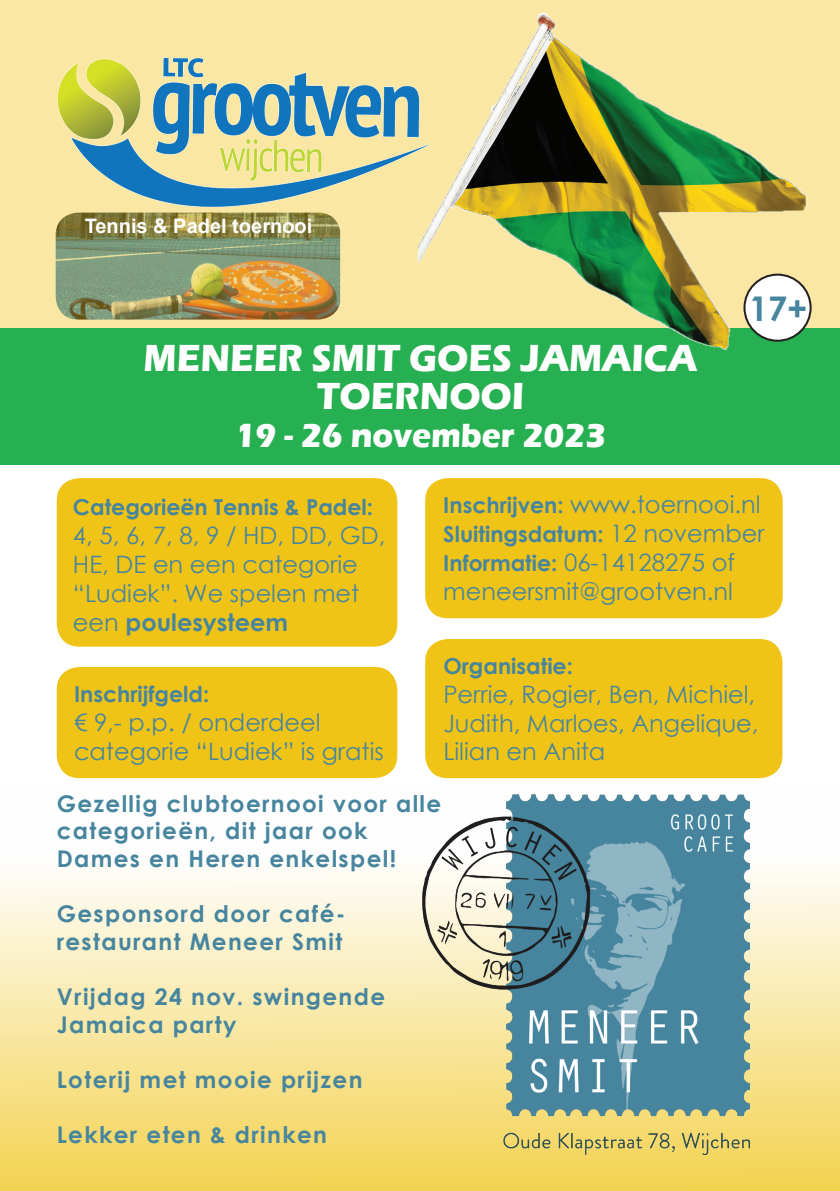
<style>
.page{position:relative;width:840px;height:1191px;background:#fff}
.page>*{position:absolute;margin:0;border:0;box-sizing:border-box;transform-origin:0 0}
.t1{font:700 38.8px/38px "Eras ITC";color:#fff;text-align:center;scale:.93 1}
.t2{font:700 34.6px "Eras ITC";color:#fff;scale:.93 1}
.t3{font:700 34px "Century Gothic";color:#47859e}
.t4{font:24px/28.8px "Century Gothic";color:#47859e}
.t5{font:700 23px/27.6px "Century Gothic";letter-spacing:.06em;color:#47859e}
.t6{font:700 22px "Century Gothic";color:#47859e}
.t7{font:700 20px "Arial";color:#fff}
.s1{font-weight:700}
.s2{font-weight:700;font-size:22px}
.s3{font-weight:400;font-size:24px}
</style>
<div class="page">
<svg style="left:0;top:0;width:839px;height:327px;background:#d7ca8b"></svg>
<div style="left:0;top:789px;width:839px;height:402px;background:linear-gradient(to bottom,#fff,#f4d355)"></div>
<img style="left:422px;top:794px;width:327px;height:360px">
<div style="left:425px;top:639px;width:357px;height:139px;background:#f0c417;border-radius:23px"></div>
<div style="left:57px;top:478px;width:340px;height:168px;background:#f0c417;border-radius:23px"></div>
<div style="left:57px;top:667px;width:340px;height:111px;background:#f0c417;border-radius:23px"></div>
<div style="left:425px;top:478px;width:357px;height:140px;background:#f0c417;border-radius:23px"></div>
<img style="left:52px;top:52px;width:360px;height:159px">
<div style="left:0;top:328px;width:839px;height:137px;background:#26b051"></div>
<img style="left:412px;top:5px;width:398px;height:345px">
<div style="left:744px;top:275px;width:66px;height:66px;background:#fff;border-radius:50%"></div>
<div style="left:743px;top:274px;width:68px;height:68px;border:2px solid #231f20;border-radius:50%"></div>
<p class="t7" style="left:85px;top:211px;width:229px">Tennis &amp; Padel toernooi</p>
<h1 class="t1" style="left:143px;top:339px;width:596px">MENEER SMIT GOES JAMAICA<br>TOERNOOI</h1>
<h2 class="t2" style="left:234px;top:415px;width:400px">19 - 26 november 2023</h2>
<h3 class="t3" style="left:748px;top:283px;width:60px">17+</h3>
<p class="t6" style="left:73px;top:491px;width:301px">Categorieën Tennis &amp; Padel:</p>
<p class="t4" style="left:73px;top:521px;width:314px">4, 5, 6, 7, 8, 9 / HD, DD, GD,<br>HE, DE en een categorie “Ludiek”. We spelen met een <span class="s1">poulesysteem</span></p>
<p class="t4" style="left:443px;top:489px;width:318px"><span class="s2">Inschrijven:</span> www.toernooi.nl</p>
<p class="t6" style="left:443px;top:517px;width:322px">Sluitingsdatum: <span class="s3">12 november</span></p>
<p class="t4" style="left:443px;top:547px;width:293px"><span class="s2">Informatie:</span> 06-14128275 of meneersmit@grootven.nl</p>
<p class="t6" style="left:443px;top:649px;width:131px">Organisatie:</p>
<p class="t4" style="left:443px;top:679px;width:316px">Perrie, Rogier, Ben, Michiel,<br>Judith, Marloes, Angelique,<br>Lilian en Anita</p>
<p class="t6" style="left:74px;top:678px;width:137px">Inschrijfgeld:</p>
<p class="t4" style="left:74px;top:708px;width:311px">€ 9,- p.p. / onderdeel categorie “Ludiek” is gratis</p>
<p class="t5" style="left:57px;top:788px;width:386px">Gezellig clubtoernooi voor alle categorieën, dit jaar ook<br>Dames en Heren enkelspel!</p>
<p class="t5" style="left:57px;top:899px;width:290px">Gesponsord door café&shy;restaurant Meneer Smit</p>
<p class="t5" style="left:57px;top:982px;width:329px">Vrijdag 24 nov. swingende<br>Jamaica party</p>
<p class="t5" style="left:57px;top:1064px;width:307px">Loterij met mooie prijzen</p>
<p class="t5" style="left:57px;top:1120px;width:272px">Lekker eten &amp; drinken</p>
</div>
